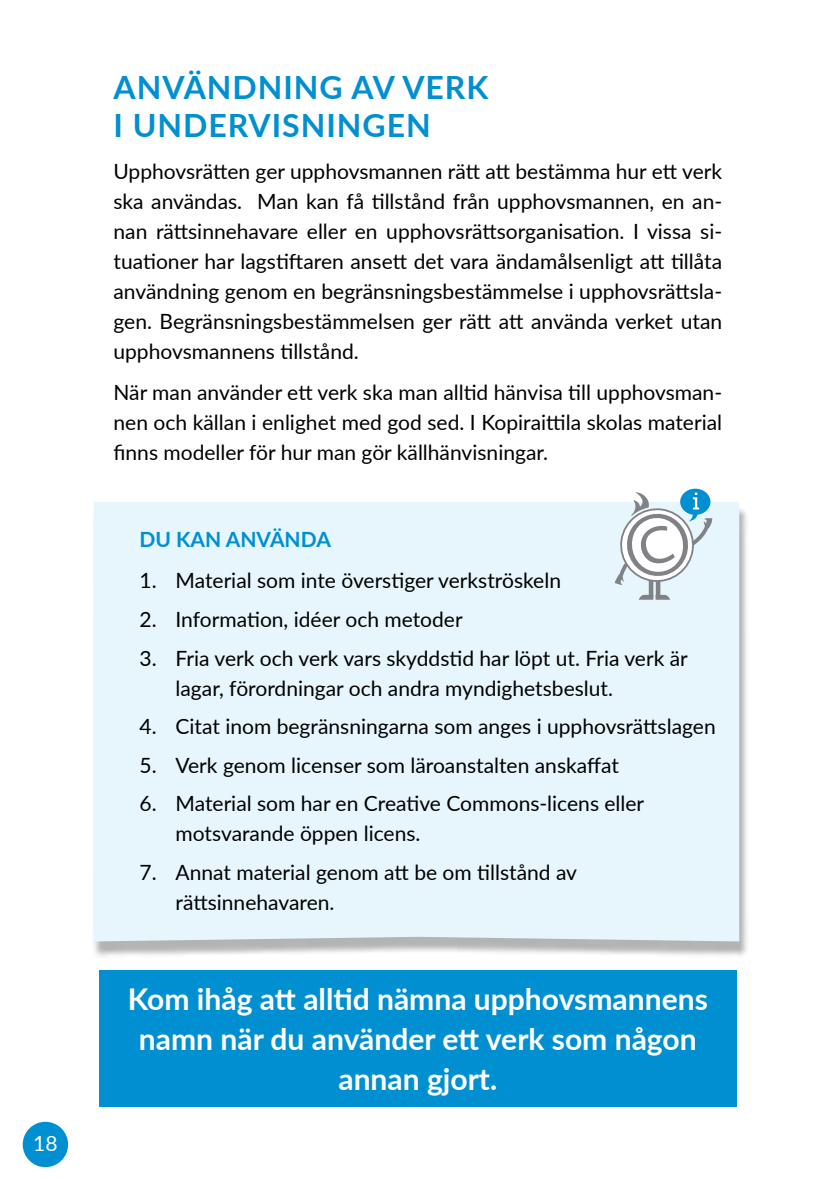
<style>
.page{position:relative;width:840px;height:1191px;background:#fff}
.page>*{position:absolute;margin:0;border:0;box-sizing:border-box;transform-origin:0 0}
.t1{font:700 32px/38px "Lato";letter-spacing:.03em;color:#008fd1}
.t2{font:700 30px/40px "Lato";color:#fff;text-align:center}
.t3{font:21px/30px "Lato";color:#000}
.t4{font:700 21px "Lato";color:#008fd1}
.t5{font:21px "Lato";color:#fff}
</style>
<div class="page">
<div style="left:92px;top:508px;width:655px;height:450px;background:#000;opacity:.3"></div>
<div style="left:94px;top:502px;width:644px;height:439px;background:#e7f6fd"></div>
<div style="left:99px;top:970px;width:637px;height:136px;background:#008fd1"></div>
<div style="left:648px;top:580px;width:5px;height:17px;background:#818285"></div>
<svg style="left:638px;top:595px;width:31px;height:5px"></svg>
<div style="left:655px;top:580px;width:5px;height:17px;background:#818285"></div>
<div style="left:679px;top:489px;width:31px;height:26px;background:#008fd1;border-radius:50%"></div>
<svg style="left:614px;top:492px;width:97px;height:93px"></svg>
<div style="left:23px;top:1121px;width:45px;height:46px;background:#008fd1;border-radius:50%"></div>
<p class="t5" style="left:33px;top:1128px;width:26px">18</p>
<h1 class="t1" style="left:113px;top:67px;width:376px">ANVÄNDNING AV VERK<br>I UNDERVISNINGEN</h1>
<p class="t3" style="left:113px;top:155px;width:610px;text-align:justify">Upphovsrätten ger upphovsmannen rätt att bestämma hur ett verk ska användas. Man kan få tillstånd från upphovsmannen, en an&shy;nan rättsinnehavare eller en upphovsrättsorganisation. I vissa si&shy;tuationer har lagstiftaren ansett det vara ändamålsenligt att tillåta användning genom en begränsningsbestämmelse i upphovsrättsla&shy;gen. Begränsningsbestämmelsen ger rätt att använda verket utan upphovsmannens tillstånd.</p>
<p class="t3" style="left:113px;top:377px;width:609px;text-align:justify">När man använder ett verk ska man alltid hänvisa till upphovsman&shy;nen och källan i enlighet med god sed. I Kopiraittila skolas material finns modeller för hur man gör källhänvisningar.</p>
<p class="t4" style="left:139px;top:524px;width:193px">DU KAN ANVÄNDA</p>
<p class="t3" style="left:139px;top:565px;width:423px">1. Material som inte överstiger verkströskeln</p>
<p class="t3" style="left:139px;top:603px;width:324px">2. Information, idéer och metoder</p>
<p class="t3" style="left:175px;top:642px;width:513px;text-indent:-36px">3. Fria verk och verk vars skyddstid har löpt ut. Fria verk är lagar, förordningar och andra myndighetsbeslut.</p>
<p class="t3" style="left:139px;top:710px;width:577px">4. Citat inom begränsningarna som anges i upphovsrättslagen</p>
<p class="t3" style="left:139px;top:749px;width:480px">5. Verk genom licenser som läroanstalten anskaffat</p>
<p class="t3" style="left:175px;top:787px;width:470px;text-indent:-36px">6. Material som har en Creative Commons-licens eller motsvarande öppen licens.</p>
<p class="t3" style="left:175px;top:856px;width:403px;text-indent:-36px">7. Annat material genom att be om tillstånd av rättsinnehavaren.</p>
<h2 class="t2" style="left:128px;top:978px;width:581px">Kom ihåg att alltid nämna upphovsmannens namn när du använder ett verk som någon annan gjort.</h2>
</div>
